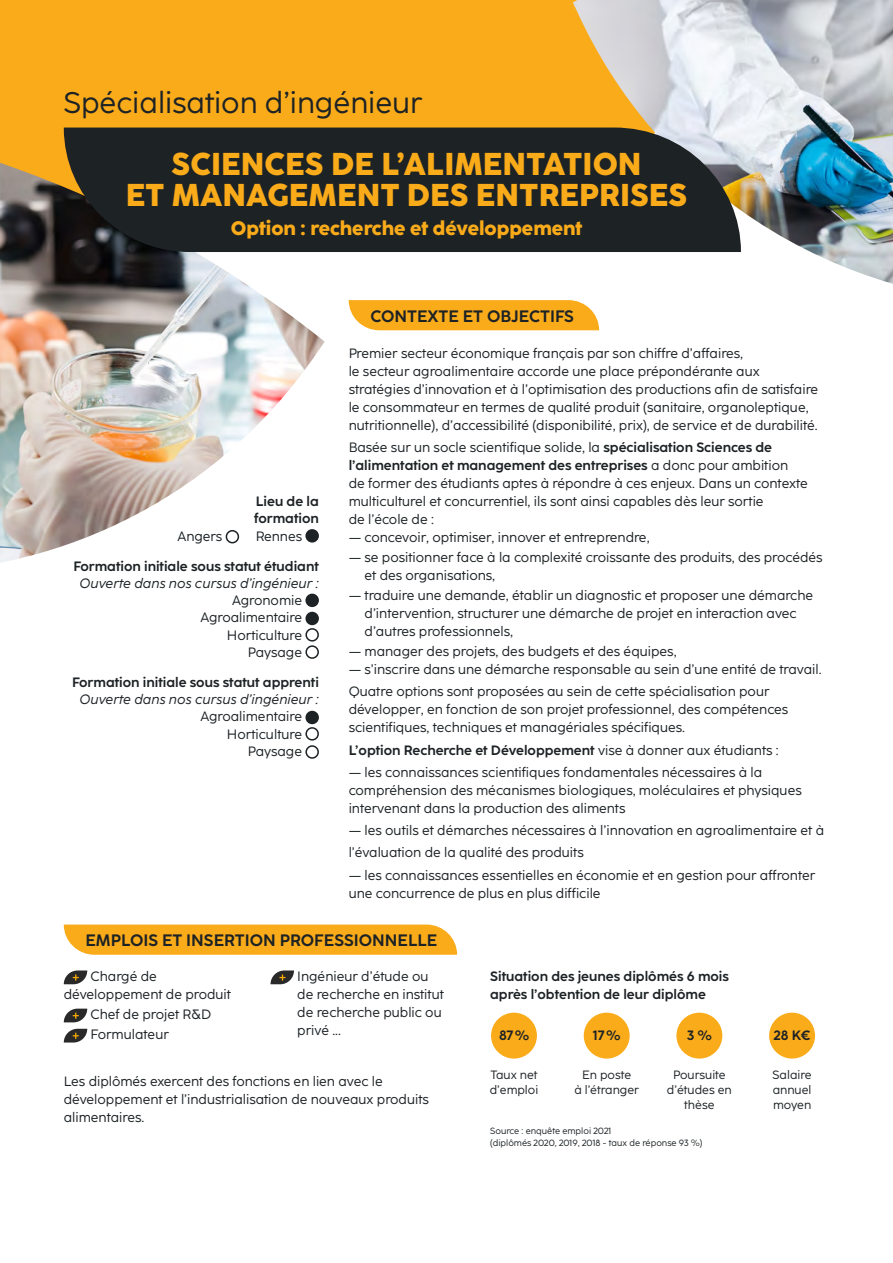
<style>
.page{position:relative;width:893px;height:1263px;background:#fff}
.page>*{position:absolute;margin:0;border:0;box-sizing:border-box;transform-origin:0 0}
.t1{font:800 31.5px/31.5px "Coco Sharp";color:#faab1a;text-align:center}
.t2{font:29.7px "Coco Sharp";color:#1d2225}
.t3{font:800 19.5px "Coco Sharp";color:#faab1a}
.t4{font:700 16.5px "Coco Sharp";color:#1d2225}
.t5{font:13.5px/18px "Coco Sharp";color:#1d2225}
.t6{font:700 13.5px/17.2px "Coco Sharp";color:#1d2225}
.t7{font:italic 13.5px "Coco Sharp";color:#1d2225}
.t8{font:12px/15px "Coco Sharp";color:#1d2225;text-align:center}
.t9{font:9px/12px "Coco Sharp";color:#1d2225}
.s1{font-weight:700}
.s2{font-weight:400}
</style>
<div class="page">
<svg style="left:349px;top:300px;width:250px;height:30px;background:#faaf26"></svg>
<div style="left:305px;top:594px;width:14px;height:13px;background:#1d2225;border-radius:50%"></div>
<div style="left:305px;top:612px;width:14px;height:13px;background:#1d2225;border-radius:50%"></div>
<div style="left:305px;top:628px;width:14px;height:14px;border:2px solid #1d2225;border-radius:50%"></div>
<div style="left:305px;top:645px;width:14px;height:14px;border:2px solid #1d2225;border-radius:50%"></div>
<div style="left:305px;top:711px;width:14px;height:13px;background:#1d2225;border-radius:50%"></div>
<div style="left:305px;top:727px;width:14px;height:14px;border:2px solid #1d2225;border-radius:50%"></div>
<div style="left:305px;top:745px;width:14px;height:14px;border:2px solid #1d2225;border-radius:50%"></div>
<div style="left:0;top:0;width:573px;height:163px;background:#faab1a"></div>
<img style="left:573px;top:0;width:320px;height:284px">
<img style="left:0;top:163px;width:325px;height:400px">
<svg style="left:64px;top:970px;width:23px;height:14px"></svg>
<svg style="left:64px;top:1009px;width:23px;height:13px"></svg>
<svg style="left:64px;top:1029px;width:23px;height:13px"></svg>
<svg style="left:270px;top:970px;width:24px;height:14px"></svg>
<svg style="left:64px;top:924px;width:393px;height:31px;background:#faaf27"></svg>
<div style="left:491px;top:1013px;width:46px;height:45px;background:#faab1a;border-radius:50%"></div>
<div style="left:584px;top:1013px;width:46px;height:45px;background:#faab1a;border-radius:50%"></div>
<div style="left:676px;top:1013px;width:46px;height:45px;background:#faab1a;border-radius:50%"></div>
<div style="left:769px;top:1013px;width:46px;height:45px;background:#faab1a;border-radius:50%"></div>
<svg style="left:64px;top:128px;width:677px;height:124px;background:#24282a"></svg>
<h2 class="t2" style="left:64px;top:86px;width:360px">Spécialisation d’ingénieur</h2>
<h1 class="t1" style="left:126px;top:148px;width:563px">SCIENCES DE L’ALIMENTATION<br>ET MANAGEMENT DES ENTREPRISES</h1>
<h3 class="t3" style="left:231px;top:217px;width:353px">Option : recherche et développement</h3>
<p class="t6" style="left:254px;top:493px;width:66px">Lieu de la formation</p>
<p class="t5" style="left:177px;top:527px;width:46px">Angers</p>
<p class="t5" style="left:256px;top:527px;width:48px">Rennes</p>
<p class="t6" style="left:73px;top:557px;width:247px">Formation initiale sous statut étudiant</p>
<p class="t7" style="left:80px;top:574px;width:241px">Ouverte dans nos cursus d’ingénieur :</p>
<p class="t5" style="left:200px;top:592px;width:103px;line-height:17.2px;text-align:right">Agronomie<br>Agroalimentaire<br>Horticulture<br>Paysage</p>
<p class="t6" style="left:72px;top:674px;width:248px">Formation initiale sous statut apprenti</p>
<p class="t7" style="left:80px;top:690px;width:241px">Ouverte dans nos cursus d’ingénieur :</p>
<p class="t5" style="left:200px;top:708px;width:103px;line-height:17.2px;text-align:right">Agroalimentaire<br>Horticulture<br>Paysage</p>
<p class="t4" style="left:370px;top:306px;width:205px">CONTEXTE ET OBJECTIFS</p>
<p class="t5" style="left:349px;top:344px;width:471px">Premier secteur économique français par son chiffre d’affaires,<br>le secteur agroalimentaire accorde une place prépondérante aux stratégies d’innovation et à l’optimisation des productions afin de satisfaire le consommateur en termes de qualité produit (sanitaire, organoleptique, nutritionnelle), d’accessibilité (disponibilité, prix), de service et de durabilité.</p>
<p class="t5" style="left:349px;top:438px;width:461px">Basée sur un socle scientifique solide, la <span class="s1">spécialisation Sciences de l’alimentation et management des entreprises</span> a donc pour ambition<br>de former des étudiants aptes à répondre à ces enjeux. Dans un contexte multiculturel et concurrentiel, ils sont ainsi capables dès leur sortie<br>de l’école de :</p>
<p class="t5" style="left:349px;top:528px;width:302px">— concevoir, optimiser, innover et entreprendre,</p>
<p class="t5" style="left:365px;top:548px;width:460px;text-indent:-16px">— se positionner face à la complexité croissante des produits, des procédés et des organisations,</p>
<p class="t5" style="left:365px;top:586px;width:450px;text-indent:-16px">— traduire une demande, établir un diagnostic et proposer une démarche d’intervention, structurer une démarche de projet en interaction avec d’autres professionnels,</p>
<p class="t5" style="left:349px;top:642px;width:329px">— manager des projets, des budgets et des équipes,</p>
<p class="t5" style="left:349px;top:658px;width:474px;line-height:22.2px">— s’inscrire dans une démarche responsable au sein d’une entité de travail.<br>Quatre options sont proposées au sein de cette spécialisation pour</p>
<p class="t5" style="left:349px;top:701px;width:441px">développer, en fonction de son projet professionnel, des compétences scientifiques, techniques et managériales spécifiques.</p>
<p class="t6" style="left:349px;top:741px;width:432px">L’option Recherche et Développement <span class="s2">vise à donner aux étudiants :</span></p>
<p class="t5" style="left:349px;top:763px;width:455px">— les connaissances scientifiques fondamentales nécessaires à la compréhension des mécanismes biologiques, moléculaires et physiques intervenant dans la production des aliments</p>
<p class="t5" style="left:349px;top:819px;width:477px;line-height:22.2px">— les outils et démarches nécessaires à l’innovation en agroalimentaire et à l’évaluation de la qualité des produits</p>
<p class="t5" style="left:349px;top:866px;width:468px">— les connaissances essentielles en économie et en gestion pour affronter une concurrence de plus en plus difficile</p>
<p class="t4" style="left:85px;top:931px;width:353px">EMPLOIS ET INSERTION PROFESSIONNELLE</p>
<p class="t5" style="left:64px;top:967px;width:169px;text-indent:27px">Chargé de développement de produit</p>
<p class="t5" style="left:91px;top:1004px;width:122px;line-height:20.1px">Chef de projet R&amp;D<br>Formulateur</p>
<p class="t5" style="left:297px;top:967px;width:148px">Ingénieur d’étude ou de recherche en institut de recherche public ou privé ...</p>
<p class="t5" style="left:64px;top:1072px;width:367px">Les diplômés exercent des fonctions en lien avec le développement et l’industrialisation de nouveaux produits alimentaires.</p>
<p class="t6" style="left:490px;top:967px;width:240px;line-height:18px">Situation des jeunes diplômés 6 mois après l’obtention de leur diplôme</p>
<p class="t6" style="left:499px;top:1027px;width:31px">87%</p>
<p class="t6" style="left:593px;top:1027px;width:29px">17%</p>
<p class="t6" style="left:687px;top:1027px;width:26px">3 %</p>
<p class="t6" style="left:774px;top:1027px;width:38px">28 K€</p>
<p class="t8" style="left:490px;top:1067px;width:50px;text-align:left">Taux net d’emploi</p>
<p class="t8" style="left:667px;top:1067px;width:66px">Poursuite d’études en thèse</p>
<p class="t8" style="left:574px;top:1067px;width:66px">En poste<br>à l’étranger</p>
<p class="t8" style="left:773px;top:1067px;width:40px;text-align:justify">Salaire annuel moyen</p>
<p class="t9" style="left:490px;top:1125px;width:214px">Source : enquête emploi 2021<br>(diplômés 2020, 2019, 2018 - taux de réponse 93 %)</p>
</div>
